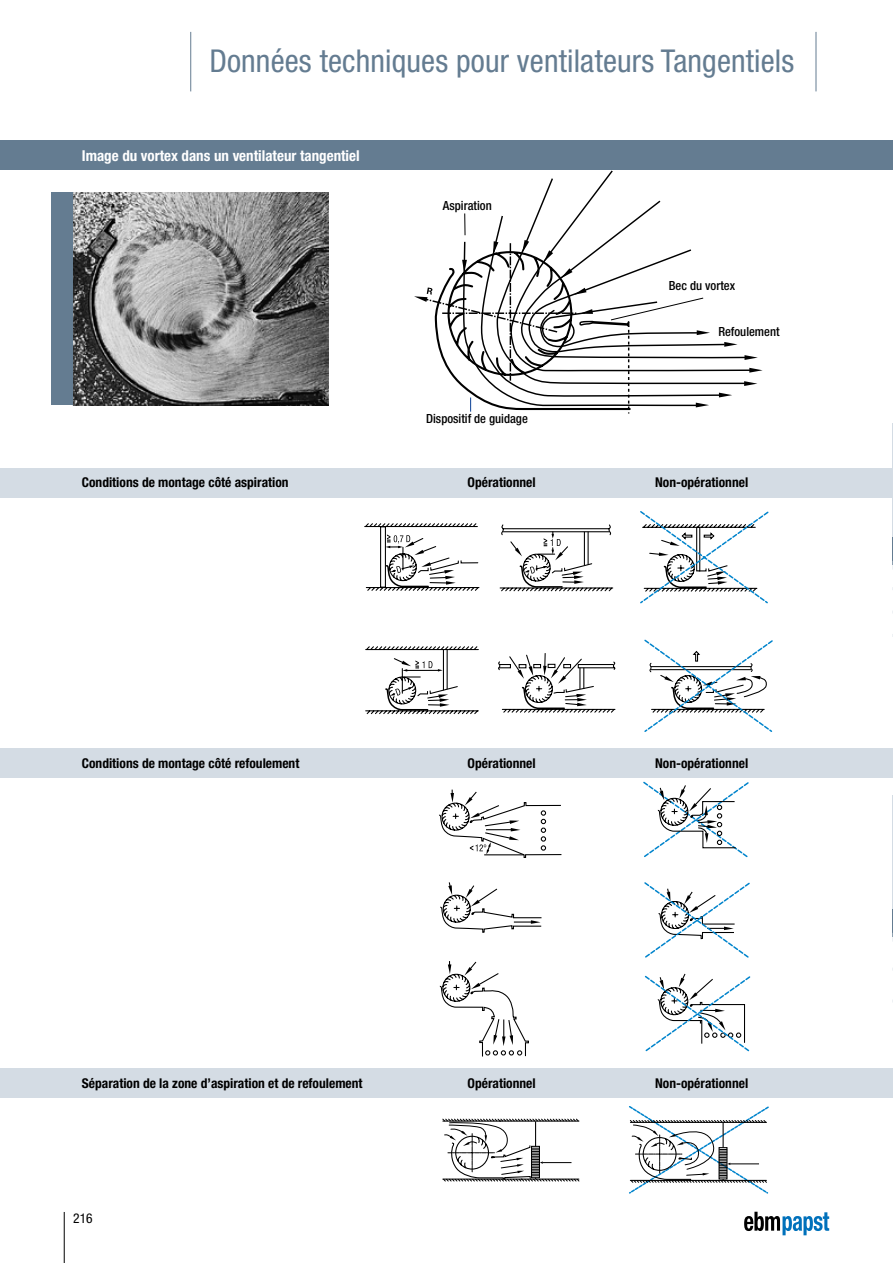
<style>
.page{position:relative;width:893px;height:1263px;background:#fff}
.page>*{position:absolute;margin:0;border:0;box-sizing:border-box;transform-origin:0 0}
.t1{font:condensed 31.5px "Helvetica Neue";letter-spacing:.005em;color:#647c91}
.t2{font:700 condensed 15px "Helvetica Neue LT";color:#fff}
.t3{font:700 condensed 13.5px "Helvetica Neue LT Std";color:#000}
.t4{font:condensed 13.5px "Helvetica Neue LT";color:#000}
.t5{font:500 condensed 12.6px "Helvetica Neue LT Pro";color:#000}
</style>
<div class="page">
<svg style="left:744px;top:1212px;width:85px;height:23px"></svg>
<hr style="left:64px;top:1212px;width:1px;height:51px;background:#000">
<hr style="left:190px;top:32px;width:1px;height:59px;background:#647c91">
<hr style="left:815px;top:32px;width:1px;height:59px;background:#647c91">
<div style="left:0;top:140px;width:893px;height:30px;background:#647c91"></div>
<div style="left:0;top:468px;width:893px;height:29px;background:#d4dce4"></div>
<div style="left:0;top:748px;width:893px;height:30px;background:#d4dce4"></div>
<div style="left:0;top:1068px;width:893px;height:30px;background:#d4dce4"></div>
<div style="left:51px;top:192px;width:21px;height:213px;background:#647c91"></div>
<img style="left:73px;top:192px;width:255px;height:213px">
<hr style="left:892px;top:423px;width:1px;height:115px;background:#d4dce4">
<svg style="left:892px;top:538px;width:1px;height:99px"></svg>
<hr style="left:892px;top:795px;width:1px;height:114px;background:#d4dce4">
<svg style="left:892px;top:909px;width:1px;height:93px"></svg>
<svg style="left:752px;top:368px;width:11px;height:5px"></svg>
<svg style="left:710px;top:342px;width:42px;height:56px"></svg>
<svg style="left:414px;top:170px;width:296px;height:243px"></svg>
<svg style="left:364px;top:523px;width:250px;height:69px"></svg>
<svg style="left:365px;top:646px;width:251px;height:69px"></svg>
<svg style="left:640px;top:511px;width:133px;height:221px"></svg>
<svg style="left:440px;top:882px;width:102px;height:51px"></svg>
<svg style="left:439px;top:961px;width:90px;height:96px"></svg>
<svg style="left:439px;top:789px;width:123px;height:69px"></svg>
<svg style="left:643px;top:781px;width:106px;height:77px"></svg>
<svg style="left:644px;top:882px;width:107px;height:170px"></svg>
<svg style="left:629px;top:1106px;width:140px;height:88px"></svg>
<svg style="left:442px;top:1118px;width:138px;height:64px"></svg>
<h1 class="t1" style="left:209px;top:42px;width:586px">Données techniques pour ventilateurs Tangentiels</h1>
<p class="t2" style="left:82px;top:147px;width:279px">Image du vortex dans un ventilateur tangentiel</p>
<p class="t5" style="left:443px;top:198px;width:50px">Aspiration</p>
<p class="t5" style="left:426px;top:411px;width:103px">Dispositif de guidage</p>
<p class="t5" style="left:669px;top:278px;width:68px">Bec du vortex</p>
<p class="t5" style="left:718px;top:324px;width:63px">Refoulement</p>
<p class="t3" style="left:82px;top:474px;width:208px">Conditions de montage côté aspiration</p>
<p class="t3" style="left:468px;top:474px;width:70px">Opérationnel</p>
<p class="t3" style="left:655px;top:474px;width:95px">Non-opérationnel</p>
<p class="t3" style="left:82px;top:755px;width:219px">Conditions de montage côté refoulement</p>
<p class="t3" style="left:468px;top:755px;width:70px">Opérationnel</p>
<p class="t3" style="left:655px;top:755px;width:95px">Non-opérationnel</p>
<p class="t3" style="left:82px;top:1075px;width:282px">Séparation de la zone d’aspiration et de refoulement</p>
<p class="t3" style="left:468px;top:1075px;width:70px">Opérationnel</p>
<p class="t3" style="left:655px;top:1075px;width:95px">Non-opérationnel</p>
<p class="t4" style="left:73px;top:1210px;width:21px">216</p>
</div>
